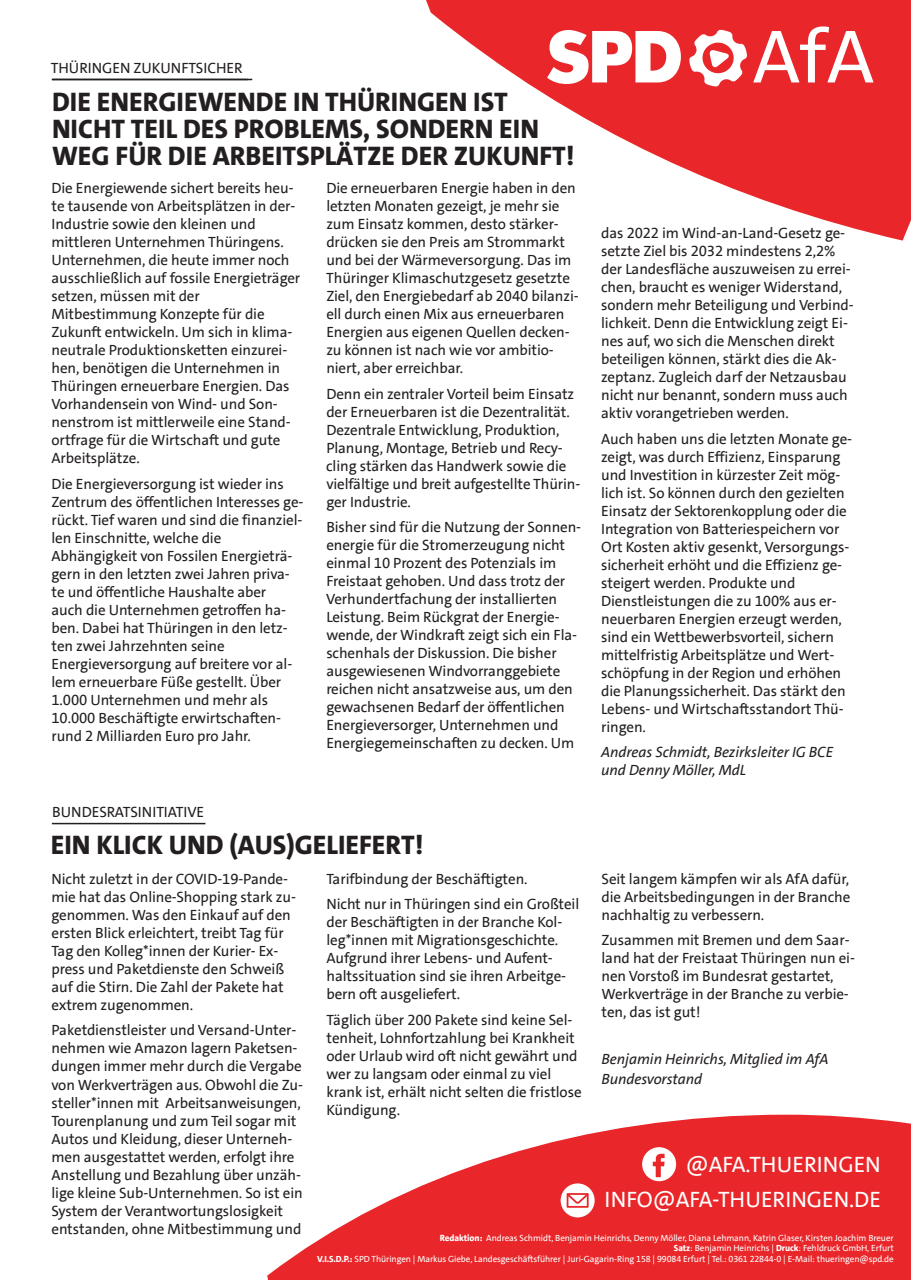
<style>
.page{position:relative;width:911px;height:1280px;background:#fff}
.page>*{position:absolute;margin:0;border:0;box-sizing:border-box;transform-origin:0 0}
.t1{font:800 27px/27px "SPD The Sans Versal";color:#231f20}
.t2{font:22.5px/35.2px "SPD The Sans Versal";color:#fff;text-align:right}
.t3{font:15px/18px "SPD The Sans";letter-spacing:-.01em;color:#231f20}
.t4{font:italic 15px/18px "SPD The Sans";letter-spacing:-.005em;color:#231f20}
.t5{font:15px "SPD The Sans Versal";letter-spacing:-.005em;color:#231f20}
.t6{font:9px/10.5px "SPD The Sans";letter-spacing:-.01em;color:#fff;text-align:right}
.s1{font-weight:800}
</style>
<div class="page">
<svg style="left:267px;top:1115px;width:644px;height:165px;fill:#e92629"></svg>
<svg style="left:426px;top:0;width:485px;height:241px;fill:#e92629"></svg>
<svg style="left:753px;top:26px;width:120px;height:56px"></svg>
<svg style="left:689px;top:30px;width:58px;height:56px"></svg>
<svg style="left:547px;top:30px;width:134px;height:54px"></svg>
<hr style="left:52px;top:79px;width:200px;height:1px;background:#231f20">
<hr style="left:52px;top:823px;width:153px;height:1px;background:#231f20">
<svg style="left:642px;top:1147px;width:34px;height:34px"></svg>
<svg style="left:561px;top:1183px;width:34px;height:34px"></svg>
<p class="t5" style="left:51px;top:58px;width:193px">THÜRINGEN ZUKUNFTSICHER</p>
<h1 class="t1" style="left:52px;top:88px;width:524px">DIE ENERGIEWENDE IN THÜRINGEN IST<br>NICHT TEIL DES PROBLEMS, SONDERN EIN<br>WEG FÜR DIE ARBEITSPLÄTZE DER ZUKUNFT!</h1>
<p class="t3" style="left:51px;top:179px;width:250px">Die Energiewende sichert bereits heu‐ te tausende von Arbeitsplätzen in der ‐ Industrie sowie den kleinen und mittleren Unternehmen Thüringens.<br>Unternehmen, die heute immer noch ausschließlich auf fossile Energieträger setzen, müssen mit der Mitbestimmung Konzepte für die Zukunft entwickeln. Um sich in klima‐ neutrale Produktionsketten einzurei‐ hen, benötigen die Unternehmen in Thüringen erneuerbare Energien. Das Vorhandensein von Wind‐ und Son‐ nenstrom ist mittlerweile eine Stand‐ ortfrage für die Wirtschaft und gute Arbeitsplätze.</p>
<p class="t3" style="left:52px;top:475px;width:254px">Die Energieversorgung ist wieder ins Zentrum des öffentlichen Interesses ge‐ rückt. Tief waren und sind die finanziel‐ len Einschnitte, welche die Abhängigkeit von Fossilen Energieträ‐ gern in den letzten zwei Jahren priva‐ te und öffentliche Haushalte aber<br>auch die Unternehmen getroffen ha‐ ben. Dabei hat Thüringen in den letz‐ ten zwei Jahrzehnten seine Energieversorgung auf breitere vor al‐ lem erneuerbare Füße gestellt. Über 1.000 Unternehmen und mehr als 10.000 Beschäftigte erwirtschaften ‐ rund 2 Milliarden Euro pro Jahr.</p>
<p class="t3" style="left:326px;top:179px;width:254px">Die erneuerbaren Energie haben in den letzten Monaten gezeigt, je mehr sie zum Einsatz kommen, desto stärker ‐ drücken sie den Preis am Strommarkt und bei der Wärmeversorgung. Das im Thüringer Klimaschutzgesetz gesetzte Ziel, den Energiebedarf ab 2040 bilanzi‐ ell durch einen Mix aus erneuerbaren Energien aus eigenen Quellen decken ‐ zu können ist nach wie vor ambitio‐ niert, aber erreichbar.</p>
<p class="t3" style="left:326px;top:385px;width:256px">Denn ein zentraler Vorteil beim Einsatz der Erneuerbaren ist die Dezentralität.<br>Dezentrale Entwicklung, Produktion, Planung, Montage, Betrieb und Recy‐ cling stärken das Handwerk sowie die vielfältige und breit aufgestellte Thürin‐ ger Industrie.</p>
<p class="t3" style="left:326px;top:518px;width:256px">Bisher sind für die Nutzung der Sonnen‐ energie für die Stromerzeugung nicht einmal 10 Prozent des Potenzials im Freistaat gehoben. Und dass trotz der Verhundertfachung der installierten Leistung. Beim Rückgrat der Energie‐ wende, der Windkraft zeigt sich ein Fla‐ schenhals der Diskussion. Die bisher ausgewiesenen Windvorranggebiete reichen nicht ansatzweise aus, um den gewachsenen Bedarf der öffentlichen Energieversorger, Unternehmen und Energiegemeinschaften zu decken. Um</p>
<p class="t3" style="left:601px;top:224px;width:254px">das 2022 im Wind‐an‐Land‐Gesetz ge‐ setzte Ziel bis 2032 mindestens 2,2% der Landesfläche auszuweisen zu errei‐ chen, braucht es weniger Widerstand, sondern mehr Beteiligung und Verbind‐ lichkeit. Denn die Entwicklung zeigt Ei‐ nes auf, wo sich die Menschen direkt beteiligen können, stärkt dies die Ak‐ zeptanz. Zugleich darf der Netzausbau nicht nur benannt, sondern muss auch aktiv vorangetrieben werden.</p>
<p class="t3" style="left:601px;top:430px;width:252px">Auch haben uns die letzten Monate ge‐ zeigt, was durch Effizienz, Einsparung und Investition in kürzester Zeit mög‐ lich ist. So können durch den gezielten Einsatz der Sektorenkopplung oder die Integration von Batteriespeichern vor Ort Kosten aktiv gesenkt, Versorgungs‐ sicherheit erhöht und die Effizienz ge‐ steigert werden. Produkte und Dienstleistungen die zu 100% aus er‐ neuerbaren Energien erzeugt werden, sind ein Wettbewerbsvorteil, sichern mittelfristig Arbeitsplätze und Wert‐ schöpfung in der Region und erhöhen die Planungssicherheit. Das stärkt den Lebens‐ und Wirtschaftsstandort Thü‐ ringen.</p>
<p class="t4" style="left:601px;top:743px;width:234px">Andreas Schmidt, Bezirksleiter IG BCE und Denny Möller, MdL</p>
<p class="t5" style="left:52px;top:802px;width:153px">BUNDESRATSINITIATIVE</p>
<h1 class="t1" style="left:51px;top:832px;width:374px">EIN KLICK UND (AUS)GELIEFERT!</h1>
<p class="t3" style="left:51px;top:870px;width:246px">Nicht zuletzt in der COVID‐19‐Pande‐ mie hat das Online‐Shopping stark zu‐ genommen. Was den Einkauf auf den ersten Blick erleichtert, treibt Tag für Tag den Kolleg*innen der Kurier‐ Ex‐ press und Paketdienste den Schweiß auf die Stirn. Die Zahl der Pakete hat extrem zugenommen.</p>
<p class="t3" style="left:51px;top:1021px;width:253px">Paketdienstleister und Versand‐Unter‐ nehmen wie Amazon lagern Paketsen‐ dungen immer mehr durch die Vergabe von Werkverträgen aus. Obwohl die Zu‐ steller*innen mit Arbeitsanweisungen, Tourenplanung und zum Teil sogar mit Autos und Kleidung, dieser Unterneh‐ men ausgestattet werden, erfolgt ihre Anstellung und Bezahlung über unzäh‐ lige kleine Sub‐Unternehmen. So ist ein System der Verantwortungslosigkeit entstanden, ohne Mitbestimmung und</p>
<p class="t3" style="left:326px;top:866px;width:254px;line-height:25.5px">Tarifbindung der Beschäftigten.<br>Nicht nur in Thüringen sind ein Großteil</p>
<p class="t3" style="left:326px;top:913px;width:241px">der Beschäftigten in der Branche Kol‐ leg*innen mit Migrationsgeschichte.<br>Aufgrund ihrer Lebens‐ und Aufent‐ haltssituation sind sie ihren Arbeitge‐ bern oft ausgeliefert.</p>
<p class="t3" style="left:326px;top:1011px;width:257px">Täglich über 200 Pakete sind keine Sel‐ tenheit, Lohnfortzahlung bei Krankheit oder Urlaub wird oft nicht gewährt und wer zu langsam oder einmal zu viel krank ist, erhält nicht selten die fristlose Kündigung.</p>
<p class="t3" style="left:601px;top:870px;width:250px;text-align:justify">Seit langem kämpfen wir als AfA dafür, die Arbeitsbedingungen in der Branche nachhaltig zu verbessern.</p>
<p class="t3" style="left:601px;top:931px;width:255px">Zusammen mit Bremen und dem Saar‐ land hat der Freistaat Thüringen nun ei‐ nen Vorstoß im Bundesrat gestartet, Werkverträge in der Branche zu verbie‐ ten, das ist gut!</p>
<p class="t4" style="left:601px;top:1049px;width:228px;line-height:19.5px">Benjamin Heinrichs, Mitglied im AfA<br>Bundesvorstand</p>
<h2 class="t2" style="left:605px;top:1146px;width:278px">@AFA.THUERINGEN<br>INFO@AFA‐THUERINGEN.DE</h2>
<p class="t6" style="left:317px;top:1232px;width:578px"><span class="s1">Redaktion:</span> Andreas Schmidt, Benjamin Heinrichs, Denny Möller, Diana Lehmann, Katrin Glaser, Kirsten Joachim Breuer<br><span class="s1">Satz</span>: Benjamin Heinrichs | <span class="s1">Druck</span>: Fehldruck GmbH, Erfurt<br><span class="s1">V.I.S.D.P.:</span> SPD Thüringen | Markus Giebe, Landesgeschäftsführer | Juri‐Gagarin‐Ring 158 | 99084 Erfurt | Tel.: 0361 22844‐0 | E‐Mail: thueringen@spd.de</p>
</div>
